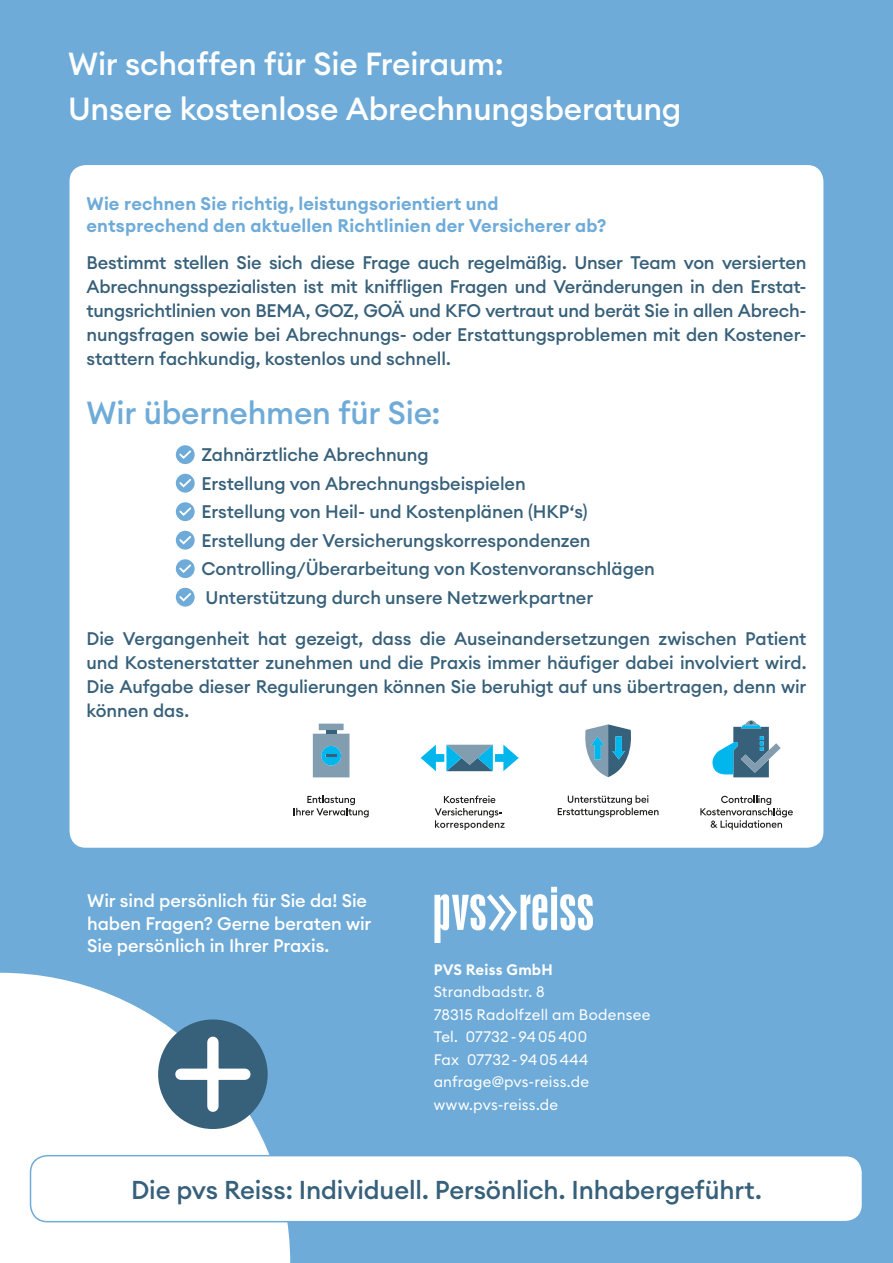
<style>
.page{position:relative;width:893px;height:1263px;background:#6eabd8}
.page>*{position:absolute;margin:0;border:0;box-sizing:border-box;transform-origin:0 0}
.t1{font:500 31.5px/45px "Euclid Circular A";letter-spacing:-.01em;color:#fff}
.t2{font:500 31.5px "Euclid Circular A";letter-spacing:-.01em;color:#6eabd8}
.t3{font:500 25.5px "Euclid Circular A";letter-spacing:-.005em;color:#37607a}
.t4{font:500 18px/24px "Euclid Circular A";letter-spacing:-.005em;color:#37607a;text-align:justify}
.t5{font:600 18px/22.5px "Euclid Circular A";letter-spacing:.005em;color:#6eabd8}
.t6{font:500 18px/22.5px "Euclid Circular A";letter-spacing:-.005em;color:#fff}
.t7{font:15px/22.5px "Euclid Circular B";letter-spacing:.015em;color:#fff}
.t8{font:600 15px "Euclid Circular B";letter-spacing:.015em;color:#fff}
</style>
<div class="page">
<svg style="left:0;top:973px;width:290px;height:290px;fill:#fff"></svg>
<div style="left:158px;top:1019px;width:110px;height:110px;background:#37607a;border-radius:50%"></div>
<div style="left:207px;top:1042px;width:12px;height:64px;background:#fff"></div>
<div style="left:181px;top:1068px;width:64px;height:12px;background:#fff"></div>
<div style="left:31px;top:1156px;width:831px;height:66px;background:#fff;border-radius:17px"></div>
<div style="left:30px;top:1155px;width:833px;height:67px;border:2px solid #6eabd8;border-radius:17px"></div>
<svg style="left:434px;top:887px;width:159px;height:56px"></svg>
<div style="left:69px;top:164px;width:755px;height:684px;background:#fff;border-radius:17px"></div>
<svg style="left:176px;top:445px;width:19px;height:19px"></svg>
<svg style="left:178px;top:449px;width:15px;height:11px"></svg>
<svg style="left:176px;top:474px;width:19px;height:19px"></svg>
<svg style="left:178px;top:477px;width:15px;height:12px"></svg>
<svg style="left:176px;top:502px;width:19px;height:19px"></svg>
<svg style="left:178px;top:506px;width:15px;height:11px"></svg>
<svg style="left:176px;top:531px;width:19px;height:19px"></svg>
<svg style="left:178px;top:534px;width:15px;height:12px"></svg>
<svg style="left:176px;top:559px;width:19px;height:19px"></svg>
<svg style="left:178px;top:563px;width:15px;height:11px"></svg>
<svg style="left:176px;top:588px;width:19px;height:19px"></svg>
<svg style="left:178px;top:591px;width:15px;height:12px"></svg>
<svg style="left:294px;top:795px;width:75px;height:22px"></svg>
<svg style="left:313px;top:724px;width:36px;height:53px;background:#77a5bd"></svg>
<svg style="left:700px;top:795px;width:93px;height:35px"></svg>
<svg style="left:712px;top:720px;width:69px;height:57px"></svg>
<svg style="left:421px;top:745px;width:98px;height:26px"></svg>
<svg style="left:435px;top:795px;width:70px;height:35px"></svg>
<svg style="left:558px;top:795px;width:100px;height:22px"></svg>
<svg style="left:585px;top:724px;width:46px;height:53px"></svg>
<h1 class="t1" style="left:68px;top:41px;width:615px">Wir schaffen für Sie Freiraum:<br>Unsere kostenlose Abrechnungsberatung</h1>
<p class="t5" style="left:87px;top:192px;width:521px">Wie rechnen Sie richtig, leistungsorientiert und entsprechend den aktuellen Richtlinien der Versicherer ab?</p>
<p class="t4" style="left:87px;top:251px;width:721px">Bestimmt stellen Sie sich diese Frage auch regelmäßig. Unser Team von versierten Abrechnungsspezialisten ist mit kniffligen Fragen und Veränderungen in den Erstat&shy;tungsrichtlinien von BEMA, GOZ, GOÄ und KFO vertraut und berät Sie in allen Abrech&shy;nungsfragen sowie bei Abrechnungs- oder Erstattungsproblemen mit den Kostener&shy;stattern fachkundig, kostenlos und schnell.</p>
<h1 class="t2" style="left:87px;top:393px;width:355px">Wir übernehmen für Sie:</h1>
<p class="t4" style="left:201px;top:440px;width:455px;line-height:28.5px;text-align:left">Zahnärztliche Abrechnung<br>Erstellung von Abrechnungsbeispielen<br>Erstellung von Heil- und Kostenplänen (HKP‘s)<br>Erstellung der Versicherungskorrespondenzen Controlling/Überarbeitung von Kostenvoranschlägen Unterstützung durch unsere Netzwerkpartner</p>
<p class="t4" style="left:87px;top:626px;width:721px">Die Vergangenheit hat gezeigt, dass die Auseinandersetzungen zwischen Patient und Kostenerstatter zunehmen und die Praxis immer häufiger dabei involviert wird.<br>Die Aufgabe dieser Regulierungen können Sie beruhigt auf uns übertragen, denn wir können das.</p>
<p class="t6" style="left:87px;top:890px;width:286px">Wir sind persönlich für Sie da! Sie haben Fragen? Gerne beraten wir<br>Sie persönlich in Ihrer Praxis.</p>
<p class="t8" style="left:434px;top:960px;width:121px">PVS Reiss GmbH</p>
<p class="t7" style="left:434px;top:981px;width:218px">Strandbadstr. 8<br>78315 Radolfzell am Bodensee<br>Tel. 07732 - 94 05 400<br>Fax 07732 - 94 05 444 anfrage@pvs-reiss.de www.pvs-reiss.de</p>
<h2 class="t3" style="left:131px;top:1173px;width:632px">Die pvs Reiss: Individuell. Persönlich. Inhabergeführt.</h2>
</div>
